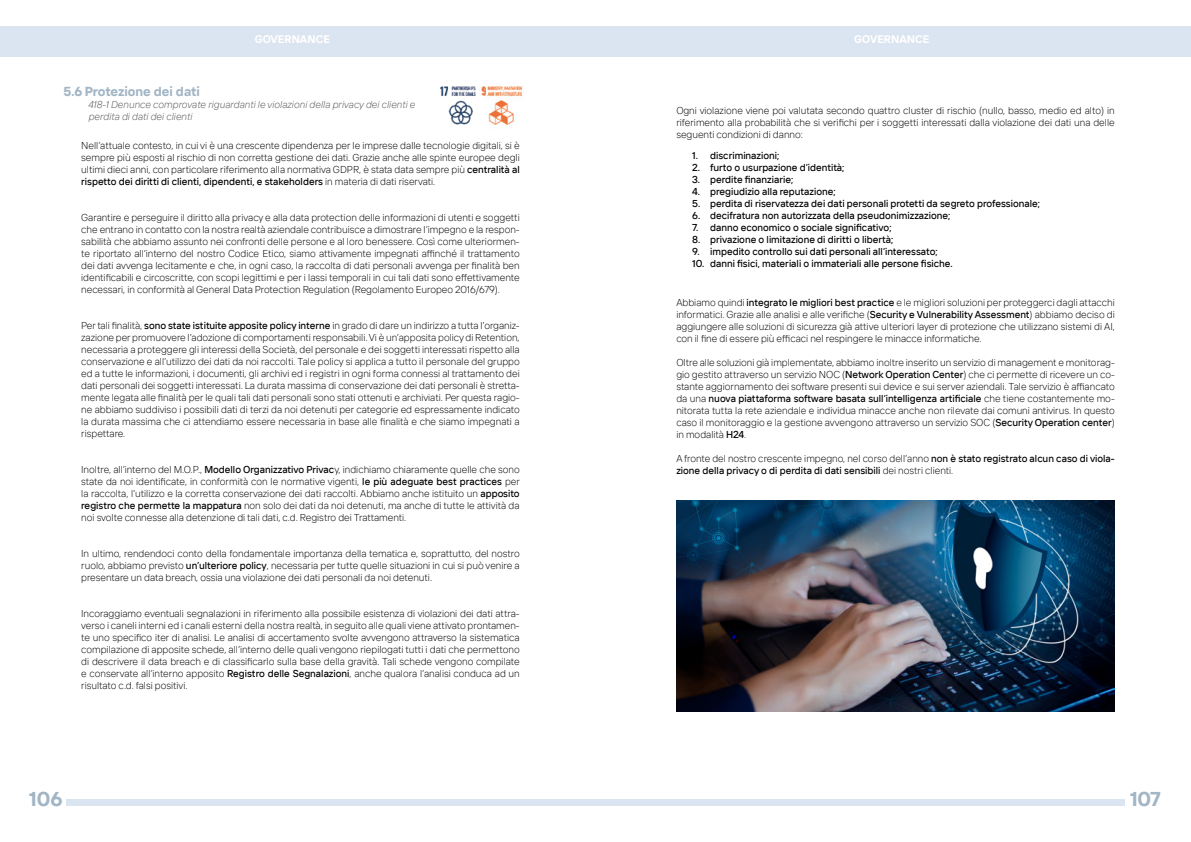
<style>
.page{position:relative;width:1191px;height:842px;background:#fff}
.page>*{position:absolute;margin:0;border:0;box-sizing:border-box;transform-origin:0 0}
.t1{font:700 20px "TT Interphases Pro Trl";color:#a2b5c5}
.t2{font:13px "TT Interphases Pro Trl Variable";color:#a2b5c5}
.t3{font:700 11px "TT Interphases Pro Trl";color:#fff}
.t4{font:300 10px/12px "TT Interphases Pro Trl";color:#000;text-align:justify}
.t5{font:500 10px/12px "TT Interphases Pro Trl";color:#000}
.t6{font:italic 300 10px/12px "TT Interphases Pro Trl";color:#575756}
.s1{font-weight:500}
.s2{font-weight:300}
.s3{color:#12100b}
</style>
<div class="page">
<div style="left:0;top:26px;width:1191px;height:31px;background:#dbe4f1"></div>
<div style="left:66px;top:799px;width:1058px;height:6px;background:#dbe4f1"></div>
<img style="left:676px;top:501px;width:438px;height:210px">
<img style="left:440px;top:85px;width:83px;height:40px">
<img style="left:478px;top:85px;width:5px;height:40px">
<p class="t3" style="left:255px;top:32px;width:77px">GOVERNANCE</p>
<p class="t3" style="left:277px;top:32px;width:41px">SOCIAL</p>
<p class="t3" style="left:854px;top:32px;width:77px">GOVERN NCE</p>
<p class="t3" style="left:872px;top:32px;width:41px">SOCIAL</p>
<h2 class="t2" style="left:63px;top:84px;width:138px">5.6 Protezione dei dati</h2>
<p class="t6" style="left:88px;top:99px;width:329px">418-1 Denunce comprovate riguardanti le violazioni della privacy dei clienti e perdita di dati dei clienti</p>
<p class="t4" style="left:81px;top:139px;width:440px">Nell’attuale contesto, in cui vi è una crescente dipendenza per le imprese dalle tecnologie digitali, si è sempre più esposti al rischio di non corretta gestione dei dati. Grazie anche alle spinte europee degli ultimi dieci anni, con particolare riferimento alla normativa GDPR, è stata data sempre più <span class="s1">centralità al rispetto dei diritti di clienti, dipendenti, e stakeholders</span> in materia di dati riservati.</p>
<p class="t4" style="left:81px;top:211px;width:440px">Garantire e perseguire il diritto alla privacy e alla data protection delle informazioni di utenti e soggetti che entrano in contatto con la nostra realtà aziendale contribuisce a dimostrare l’impegno e la respon&shy;sabilità che abbiamo assunto nei confronti delle persone e al loro benessere. Così come ulteriormen&shy;te riportato all’interno del nostro Codice Etico, siamo attivamente impegnati affinché il trattamento dei dati avvenga lecitamente e che, in ogni caso, la raccolta di dati personali avvenga per finalità ben identificabili e circoscritte, con scopi legittimi e per i lassi temporali in cui tali dati sono effettivamente necessari, in conformità al General Data Protection Regulation (Regolamento Europeo 2016/679).</p>
<p class="t4" style="left:81px;top:319px;width:440px">Per tali finalità, <span class="s1">sono state istituite apposite policy interne</span> in grado di dare un indirizzo a tutta l’organiz&shy;zazione per promuovere l’adozione di comportamenti responsabili. Vi è un’apposita policy di Retention, necessaria a proteggere gli interessi della Società, del personale e dei soggetti interessati rispetto alla conservazione e all’utilizzo dei dati da noi raccolti. Tale policy si applica a tutto il personale del gruppo ed a tutte le informazioni, i documenti, gli archivi ed i registri in ogni forma connessi al trattamento dei dati personali dei soggetti interessati. La durata massima di conservazione dei dati personali è stretta&shy;mente legata alle finalità per le quali tali dati personali sono stati ottenuti e archiviati. Per questa ragio&shy;ne abbiamo suddiviso i possibili dati di terzi da noi detenuti per categorie ed espressamente indicato la durata massima che ci attendiamo essere necessaria in base alle finalità e che siamo impegnati a rispettare.</p>
<p class="t4" style="left:81px;top:463px;width:440px">Inoltre, all’interno del M.O.P., <span class="s1">Modello Organizzativo Privac</span>y, indichiamo chiaramente quelle che sono state da noi identificate, in conformità con le normative vigenti, <span class="s1">le più adeguate best practices</span> per la raccolta, l’utilizzo e la corretta conservazione dei dati raccolti. Abbiamo anche istituito un <span class="s1">apposito registro che permette la mappatura</span> non solo dei dati da noi detenuti, ma anche di tutte le attività da noi svolte connesse alla detenzione di tali dati, c.d. Registro dei Trattamenti.</p>
<p class="t4" style="left:81px;top:547px;width:440px">In ultimo, rendendoci conto della fondamentale importanza della tematica e, soprattutto, del nostro ruolo, abbiamo previsto <span class="s1">un’ulteriore policy</span>, necessaria per tutte quelle situazioni in cui si può venire a presentare un data breach, ossia una violazione dei dati personali da noi detenuti.</p>
<p class="t4" style="left:81px;top:607px;width:440px">Incoraggiamo eventuali segnalazioni in riferimento alla possibile esistenza di violazioni dei dati attra&shy;verso i caneli interni ed i canali esterni della nostra realtà, in seguito alle quali viene attivato prontamen&shy;te uno specifico iter di analisi. Le analisi di accertamento svolte avvengono attraverso la sistematica compilazione di apposite schede, all’interno delle quali vengono riepilogati tutti i dati che permettono di descrivere il data breach e di classificarlo sulla base della gravità. Tali schede vengono compilate e conservate all’interno apposito <span class="s1">Registro delle Segnalazioni</span>, anche qualora l’analisi conduca ad un risultato c.d. falsi positivi.</p>
<p class="t4" style="left:676px;top:104px;width:440px">Ogni violazione viene poi valutata secondo quattro cluster di rischio (nullo, basso, medio ed alto) in riferimento alla probabilità che si verifichi per i soggetti interessati dalla violazione dei dati una delle seguenti condizioni di danno:</p>
<p class="t5" style="left:692px;top:149px;width:89px">1. discriminazioni;</p>
<p class="t5" style="left:692px;top:161px;width:154px">2. furto o usurpazione d’identità;</p>
<p class="t5" style="left:692px;top:173px;width:103px">3. perdite finanziarie;</p>
<p class="t5" style="left:692px;top:185px;width:145px">4. pregiudizio alla reputazione;</p>
<p class="t5" style="left:692px;top:197px;width:349px">5. perdita di riservatezza dei dati personali protetti da segreto professionale;</p>
<p class="t5" style="left:692px;top:209px;width:260px">6. decifratura non autorizzata della pseudonimizzazione;</p>
<p class="t5" style="left:692px;top:221px;width:201px">7. danno economico o sociale significativo;</p>
<p class="t5" style="left:692px;top:233px;width:203px">8. privazione o limitazione di diritti o libertà;</p>
<p class="t5" style="left:692px;top:245px;width:247px">9. impedito controllo sui dati personali all’interessato;</p>
<p class="t5" style="left:692px;top:257px;width:262px">10. danni fisici, materiali o immateriali alle persone fisiche.</p>
<p class="t4" style="left:676px;top:296px;width:440px">Abbiamo quindi <span class="s1">integrato le migliori best practice</span> e le migliori soluzioni per proteggerci dagli attacchi informatici. Grazie alle analisi e alle verifiche (<span class="s1">Security e Vulnerability Assessment</span>) abbiamo deciso di aggiungere alle soluzioni di sicurezza già attive ulteriori layer di protezione che utilizzano sistemi di AI, con il fine di essere più efficaci nel respingere le minacce informatiche.</p>
<p class="t4" style="left:676px;top:356px;width:440px">Oltre alle soluzioni già implementate, abbiamo inoltre inserito un servizio di management e monitorag&shy;gio gestito attraverso un servizio NOC (<span class="s1">Network Operation Center</span>) che ci permette di ricevere un co&shy;stante aggiornamento dei software presenti sui device e sui server aziendali. Tale servizio è affiancato da una <span class="s1">nuova piattaforma software basata sull’intelligenza artificiale</span> che tiene costantemente mo&shy;nitorata tutta la rete aziendale e individua minacce anche non rilevate dai comuni antivirus. In questo caso il monitoraggio e la gestione avvengono attraverso un servizio SOC (<span class="s1">Security Operation center</span>) in modalità <span class="s1">H24</span>.</p>
<p class="t5" style="left:676px;top:452px;width:440px"><span class="s2">A fronte del nostro crescente impegno, nel corso dell’anno</span> n<span class="s3">o</span>n è stato registrato alcun caso di viola&shy;zione della privacy o di perdita di dati sensibili <span class="s2">dei nostri clienti.</span></p>
<h1 class="t1" style="left:29px;top:786px;width:35px">106</h1>
<h1 class="t1" style="left:1129px;top:786px;width:33px">107</h1>
</div>
